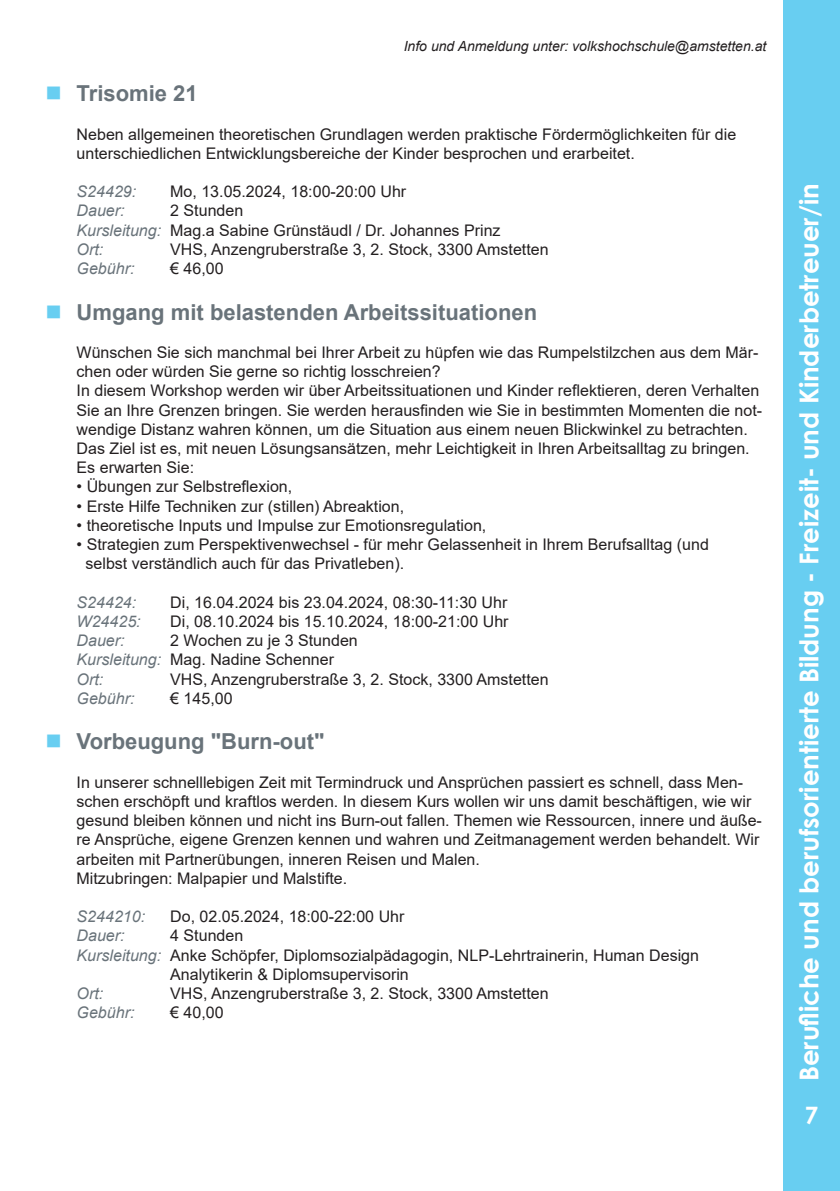
<style>
.page{position:relative;width:840px;height:1191px;background:#fff}
.page>*{position:absolute;margin:0;border:0;box-sizing:border-box;transform-origin:0 0}
.t1{font:700 26px "Century Gothic";color:#fff}
.t2{font:700 24px "Century Gothic";color:#fff}
.t3{font:700 22px "Arial";color:#69737a}
.Kursinfo{font:16px/19.2px "Arial";color:#231f20}
.Dozenten{font:16px "Arial";color:#231f20}
.Terminblock{font:16px "Arial";color:#231f20}
.Kursort{font:16px "Arial";color:#231f20}
.Terminblock-2{font:italic 16px "Arial";color:#69737a}
.Kursgebuehr{font:italic 16px "Arial";color:#69737a}
.Kursgebuehr-2{font:16px "Arial";color:#231f20}
.Kursort-2{font:italic 16px "Arial";color:#69737a}
.t4{font:italic 14px "Arial";color:#231f20}
.s1{font-style:italic;color:#69737a}
</style>
<div class="page">
<div style="left:782px;top:0;width:57px;height:1191px;background:#68cef1"></div>
<p class="t4" style="left:403px;top:37px;width:364px">Info und Anmeldung unter: volkshochschule@amstetten.at</p>
<p class="t3" style="left:77px;top:78px;width:123px">Trisomie 21</p>
<p class="Kursinfo" style="left:77px;top:124px;width:660px">Neben allgemeinen theoretischen Grundlagen werden praktische Fördermöglichkeiten für die unterschiedlichen Entwicklungsbereiche der Kinder besprochen und erarbeitet.</p>
<p class="Terminblock-2" style="left:77px;top:181px;width:61px">S24429:</p>
<p class="Terminblock" style="left:170px;top:180px;width:237px">Mo, 13.05.2024, 18:00-20:00 Uhr</p>
<p class="Terminblock-2" style="left:77px;top:200px;width:50px">Dauer:</p>
<p class="Terminblock" style="left:170px;top:200px;width:74px">2 Stunden</p>
<p class="Dozenten" style="left:77px;top:219px;width:425px"><span class="s1">Kursleitung:</span> Mag.a Sabine Grünstäudl / Dr. Johannes Prinz</p>
<p class="Kursort-2" style="left:77px;top:239px;width:28px">Ort:</p>
<p class="Kursort" style="left:170px;top:238px;width:379px">VHS, Anzengruberstraße 3, 2. Stock, 3300 Amstetten</p>
<p class="Kursgebuehr" style="left:77px;top:258px;width:59px">Gebühr:</p>
<p class="Kursgebuehr-2" style="left:170px;top:257px;width:55px">€ 46,00</p>
<p class="t3" style="left:77px;top:296px;width:462px">Umgang mit belastenden Arbeitssituationen</p>
<p class="Kursinfo" style="left:77px;top:343px;width:683px">Wünschen Sie sich manchmal bei Ihrer Arbeit zu hüpfen wie das Rumpelstilzchen aus dem Mär&shy;chen oder würden Sie gerne so richtig losschreien?</p>
<p class="Kursinfo" style="left:77px;top:381px;width:686px">In diesem Workshop werden wir über Arbeitssituationen und Kinder reflektieren, deren Verhalten Sie an Ihre Grenzen bringen. Sie werden herausfinden wie Sie in bestimmten Momenten die not&shy;wendige Distanz wahren können, um die Situation aus einem neuen Blickwinkel zu betrachten.<br>Das Ziel ist es, mit neuen Lösungsansätzen, mehr Leichtigkeit in Ihren Arbeitsalltag zu bringen.</p>
<p class="Kursinfo" style="left:77px;top:458px;width:119px">Es erwarten Sie:</p>
<p class="Kursinfo" style="left:77px;top:477px;width:217px">• Übungen zur Selbstreflexion,</p>
<p class="Kursinfo" style="left:77px;top:496px;width:329px">• Erste Hilfe Techniken zur (stillen) Abreaktion,</p>
<p class="Kursinfo" style="left:77px;top:515px;width:411px">• theoretische Inputs und Impulse zur Emotionsregulation,</p>
<p class="Kursinfo" style="left:77px;top:535px;width:633px">• Strategien zum Perspektivenwechsel - für mehr Gelassenheit in Ihrem Berufsalltag (und</p>
<p class="Kursinfo" style="left:85px;top:554px;width:320px">selbst verständlich auch für das Privatleben).</p>
<p class="Terminblock-2" style="left:77px;top:591px;width:61px">S24424:</p>
<p class="Terminblock" style="left:170px;top:591px;width:338px">Di, 16.04.2024 bis 23.04.2024, 08:30-11:30 Uhr</p>
<p class="Terminblock-2" style="left:77px;top:611px;width:66px">W24425:</p>
<p class="Terminblock" style="left:170px;top:610px;width:340px">Di, 08.10.2024 bis 15.10.2024, 18:00-21:00 Uhr</p>
<p class="Terminblock-2" style="left:77px;top:630px;width:50px">Dauer:</p>
<p class="Terminblock" style="left:170px;top:629px;width:189px">2 Wochen zu je 3 Stunden</p>
<p class="Dozenten" style="left:77px;top:648px;width:259px"><span class="s1">Kursleitung:</span> Mag. Nadine Schenner</p>
<p class="Kursort-2" style="left:77px;top:668px;width:28px">Ort:</p>
<p class="Kursort" style="left:170px;top:668px;width:379px">VHS, Anzengruberstraße 3, 2. Stock, 3300 Amstetten</p>
<p class="Kursgebuehr" style="left:77px;top:687px;width:59px">Gebühr:</p>
<p class="Kursgebuehr-2" style="left:170px;top:687px;width:64px">€ 145,00</p>
<p class="t3" style="left:77px;top:726px;width:249px">Vorbeugung "Burn-out"</p>
<p class="Kursinfo" style="left:77px;top:772px;width:686px">In unserer schnelllebigen Zeit mit Termindruck und Ansprüchen passiert es schnell, dass Men&shy;schen erschöpft und kraftlos werden. In diesem Kurs wollen wir uns damit beschäftigen, wie wir gesund bleiben können und nicht ins Burn-out fallen. Themen wie Ressourcen, innere und äuße&shy;re Ansprüche, eigene Grenzen kennen und wahren und Zeitmanagement werden behandelt. Wir arbeiten mit Partnerübungen, inneren Reisen und Malen.</p>
<p class="Kursinfo" style="left:77px;top:868px;width:272px">Mitzubringen: Malpapier und Malstifte.</p>
<p class="Terminblock-2" style="left:77px;top:906px;width:70px">S244210:</p>
<p class="Terminblock" style="left:170px;top:905px;width:235px">Do, 02.05.2024, 18:00-22:00 Uhr</p>
<p class="Terminblock-2" style="left:77px;top:925px;width:50px">Dauer:</p>
<p class="Terminblock" style="left:170px;top:924px;width:74px">4 Stunden</p>
<p class="Dozenten" style="left:77px;top:944px;width:623px"><span class="s1">Kursleitung:</span> Anke Schöpfer, Diplomsozialpädagogin, NLP-Lehrtrainerin, Human Design</p>
<p class="Dozenten" style="left:170px;top:963px;width:240px">Analytikerin &amp; Diplomsupervisorin</p>
<p class="Kursort-2" style="left:77px;top:983px;width:28px">Ort:</p>
<p class="Kursort" style="left:170px;top:982px;width:379px">VHS, Anzengruberstraße 3, 2. Stock, 3300 Amstetten</p>
<p class="Kursgebuehr" style="left:77px;top:1002px;width:59px">Gebühr:</p>
<p class="Kursgebuehr-2" style="left:170px;top:1001px;width:55px">€ 40,00</p>
<h1 class="t1" style="left:788px;top:1081px;width:899px;rotate:-90deg">Berufliche und berufsorientierte Bildung - Freizeit- und Kinderbetreuer/in</h1>
<h2 class="t2" style="left:804px;top:1097px;width:15px">7</h2>
</div>
